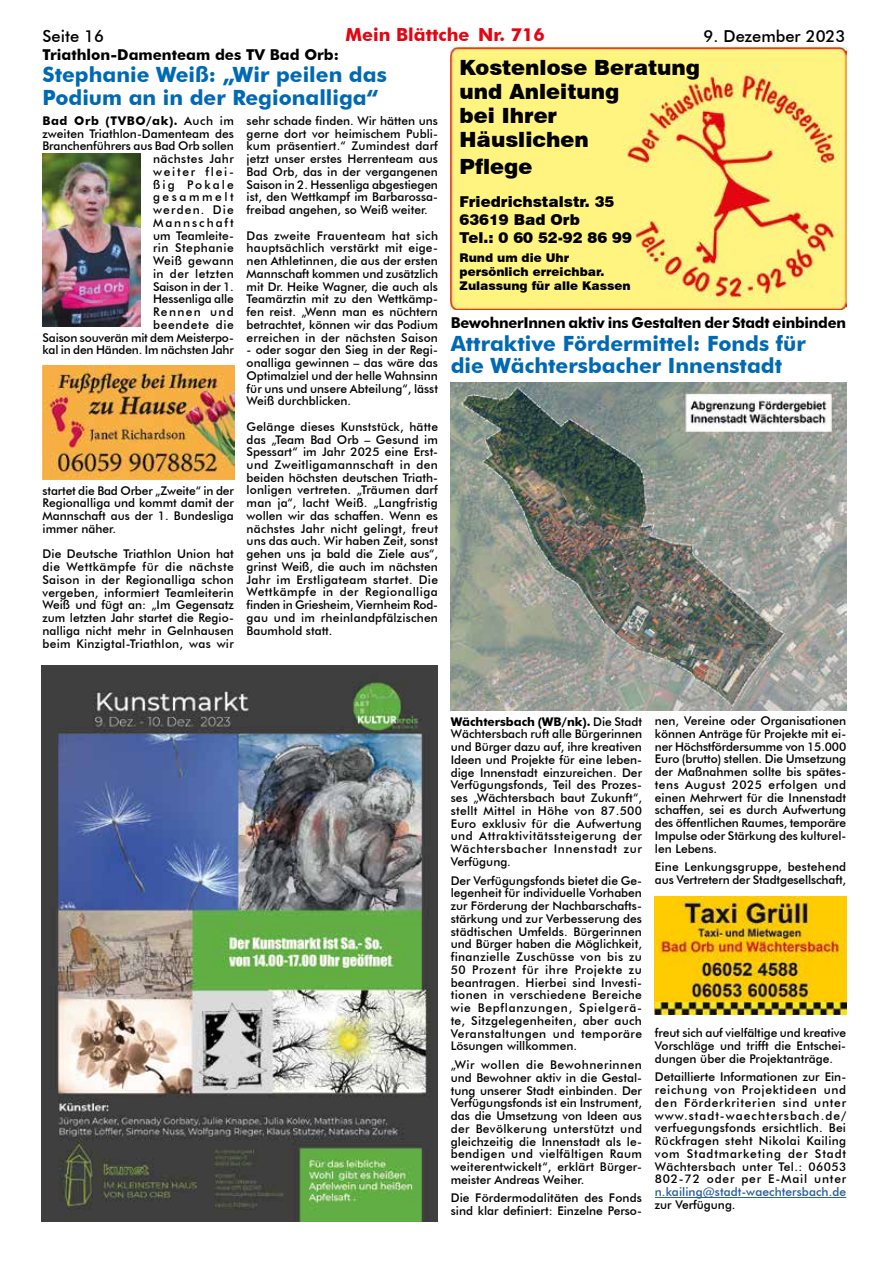
<style>
.page{position:relative;width:893px;height:1263px;background:#fff}
.page>*{position:absolute;margin:0;border:0;box-sizing:border-box;transform-origin:0 0}
.t1{font:700 21px/22.5px "Futura BT";color:#0069b4}
.t2{font:900 21px/24px "Swiss 721 BT";color:#000}
.t3{font:700 18px "Futura BT";color:#e30613}
.t4{font:500 16.5px "Futura BT";color:#000}
.t5{font:700 15px "Futura BT";letter-spacing:-.015em;color:#000}
.t6{font:900 15px/18px "Swiss 721 BT";color:#000}
.t7{font:500 12px/12.8px "Futura BT";color:#000;text-align:justify}
.t8{font:900 12px/14.4px "Swiss 721 BT";color:#000}
.t9{font:500 12px "Futura BT";letter-spacing:.005em;color:#275b9b}
.s1{font-weight:700}
</style>
<div class="page">
<img style="left:42px;top:665px;width:395px;height:556px">
<hr style="left:655px;top:1197px;width:191px;height:1px;background:#275b9b">
<img style="left:451px;top:48px;width:395px;height:261px">
<img style="left:451px;top:382px;width:395px;height:328px">
<img style="left:43px;top:154px;width:97px;height:173px">
<img style="left:43px;top:366px;width:191px;height:113px">
<img style="left:655px;top:896px;width:191px;height:118px">
<h3 class="t4" style="left:43px;top:26px;width:63px">Seite 16</h3>
<h2 class="t3" style="left:345px;top:24px;width:201px">Mein Blättche Nr. 716</h2>
<h3 class="t4" style="left:703px;top:26px;width:144px">9. Dezember 2023</h3>
<p class="t5" style="left:43px;top:45px;width:298px">Triathlon-Damenteam des TV Bad Orb:</p>
<h1 class="t1" style="left:43px;top:63px;width:346px">Stephanie Weiß: „Wir peilen das<br>Podium an in der Regionalliga“</h1>
<p class="t7" style="left:43px;top:114px;width:193px;text-align:right"><span class="s1">Bad Orb (TVBO/ak).</span> Auch im zweiten Triathlon-Damenteam des<br>Branchenführers aus Bad Orb sollen nächstes Jahr<br>weiter flei-<br>ßig Pokale<br>gesammelt<br>werden. Die<br>Mannschaft<br>um Teamleite-<br>rin Stephanie<br>Weiß gewann<br>in der letzten<br>Saison in der 1.<br>Hessenliga alle<br>Rennen und<br>beendete die<br>Saison souverän mit dem Meisterpo&shy;kal in den Händen. Im nächsten Jahr</p>
<p class="t7" style="left:43px;top:484px;width:193px">startet die Bad Orber „Zweite“ in der Regionalliga und kommt damit der Mannschaft aus der 1. Bundesliga immer näher.</p>
<p class="t7" style="left:43px;top:548px;width:193px">Die Deutsche Triathlon Union hat die Wettkämpfe für die nächste Saison in der Regionalliga schon vergeben, informiert Teamleiterin Weiß und fügt an: „Im Gegensatz zum letzten Jahr startet die Regio&shy;nalliga nicht mehr in Gelnhausen beim Kinzigtal-Triathlon, was wir</p>
<p class="t7" style="left:247px;top:114px;width:193px">sehr schade finden. Wir hätten uns gerne dort vor heimischem Publi&shy;kum präsentiert.“ Zumindest darf jetzt unser erstes Herrenteam aus Bad Orb, das in der vergangenen Saison in 2. Hessenliga abgestiegen ist, den Wettkampf im Barbarossa&shy;freibad angehen, so Weiß weiter.</p>
<p class="t7" style="left:247px;top:229px;width:193px">Das zweite Frauenteam hat sich hauptsächlich verstärkt mit eige&shy;nen Athletinnen, die aus der ersten Mannschaft kommen und zusätzlich mit Dr. Heike Wagner, die auch als Teamärztin mit zu den Wettkämp&shy;fen reist. „Wenn man es nüchtern betrachtet, können wir das Podium erreichen in der nächsten Saison</p>
<p class="t7" style="left:247px;top:343px;width:193px">- oder sogar den Sieg in der Regi&shy;onalliga gewinnen – das wäre das Optimalziel und der helle Wahnsinn für uns und unsere Abteilung“, lässt Weiß durchblicken.</p>
<p class="t7" style="left:247px;top:420px;width:193px">Gelänge dieses Kunststück, hätte das „Team Bad Orb – Gesund im Spessart“ im Jahr 2025 eine Erst&shy;und Zweitligamannschaft in den beiden höchsten deutschen Triath&shy;lonligen vertreten. „Träumen darf man ja“, lacht Weiß. „Langfristig wollen wir das schaffen. Wenn es nächstes Jahr nicht gelingt, freut uns das auch. Wir haben Zeit, sonst gehen uns ja bald die Ziele aus“, grinst Weiß, die auch im nächsten Jahr im Erstligateam startet. Die Wettkämpfe in der Regionalliga finden in Griesheim, Viernheim Rod&shy;gau und im rheinlandpfälzischen Baumhold statt.</p>
<h1 class="t2" style="left:460px;top:55px;width:242px">Kostenlose Beratung und Anleitung<br>bei Ihrer<br>Häuslichen</h1>
<h1 class="t2" style="left:460px;top:154px;width:74px">Pflege</h1>
<p class="t6" style="left:460px;top:192px;width:174px">Friedrichstalstr. 35<br>63619 Bad Orb<br>Tel.: 0 60 52-92 86 99</p>
<p class="t8" style="left:460px;top:250px;width:173px">Rund um die Uhr persönlich erreichbar.<br>Zulassung für alle Kassen</p>
<p class="t5" style="left:451px;top:314px;width:397px">BewohnerInnen aktiv ins Gestalten der Stadt einbinden</p>
<h1 class="t1" style="left:451px;top:332px;width:357px">Attraktive Fördermittel: Fonds für die Wächtersbacher Innenstadt</h1>
<p class="t7" style="left:451px;top:715px;width:193px"><span class="s1">Wächtersbach (WB/nk).</span> Die Stadt Wächtersbach ruft alle Bürgerinnen und Bürger dazu auf, ihre kreativen Ideen und Projekte für eine leben&shy;dige Innenstadt einzureichen. Der Verfügungsfonds, Teil des Prozes&shy;ses „Wächtersbach baut Zukunft“, stellt Mittel in Höhe von 87.500<br>Euro exklusiv für die Aufwertung und Attraktivitätssteigerung der Wächtersbacher Innenstadt zur Verfügung.</p>
<p class="t7" style="left:451px;top:874px;width:193px">Der Verfügungsfonds bietet die Ge&shy;legenheit für individuelle Vorhaben zur Förderung der Nachbarschafts&shy;stärkung und zur Verbesserung des städtischen Umfelds. Bürgerinnen und Bürger haben die Möglichkeit, finanzielle Zuschüsse von bis zu 50 Prozent für ihre Projekte zu beantragen. Hierbei sind Investi&shy;tionen in verschiedene Bereiche wie Bepflanzungen, Spielgerä&shy;te, Sitzgelegenheiten, aber auch Veranstaltungen und temporäre Lösungen willkommen.</p>
<p class="t7" style="left:451px;top:1058px;width:193px">„Wir wollen die Bewohnerinnen und Bewohner aktiv in die Gestal&shy;tung unserer Stadt einbinden. Der Verfügungsfonds ist ein Instrument, das die Umsetzung von Ideen aus der Bevölkerung unterstützt und gleichzeitig die Innenstadt als le&shy;bendigen und vielfältigen Raum weiterentwickelt“, erklärt Bürger&shy;meister Andreas Weiher.</p>
<p class="t7" style="left:451px;top:1192px;width:193px">Die Fördermodalitäten des Fonds sind klar definiert: Einzelne Perso-</p>
<p class="t7" style="left:655px;top:714px;width:193px">nen, Vereine oder Organisationen können Anträge für Projekte mit ei&shy;ner Höchstfördersumme von 15.000<br>Euro (brutto) stellen. Die Umsetzung der Maßnahmen sollte bis spätes&shy;tens August 2025 erfolgen und einen Mehrwert für die Innenstadt schaffen, sei es durch Aufwertung des öffentlichen Raumes, temporäre Impulse oder Stärkung des kulturel&shy;len Lebens.</p>
<p class="t7" style="left:655px;top:860px;width:193px">Eine Lenkungsgruppe, bestehend aus Vertretern der Stadtgesellschaft,</p>
<p class="t7" style="left:655px;top:1026px;width:193px">freut sich auf vielfältige und kreative Vorschläge und trifft die Entschei&shy;dungen über die Projektanträge.</p>
<p class="t7" style="left:655px;top:1070px;width:193px">Detaillierte Informationen zur Ein&shy;reichung von Projektideen und den Förderkriterien sind unter www.stadt-waechtersbach.de/ verfuegungsfonds ersichtlich. Bei Rückfragen steht Nikolai Kailing vom Stadtmarketing der Stadt Wächtersbach unter Tel.: 06053<br>802-72 oder per E-Mail unter</p>
<p class="t9" style="left:655px;top:1184px;width:193px">n.kailing@stadt-waechtersbach.de</p>
<p class="t7" style="left:655px;top:1198px;width:82px">zur Verfügung.</p>
</div>
